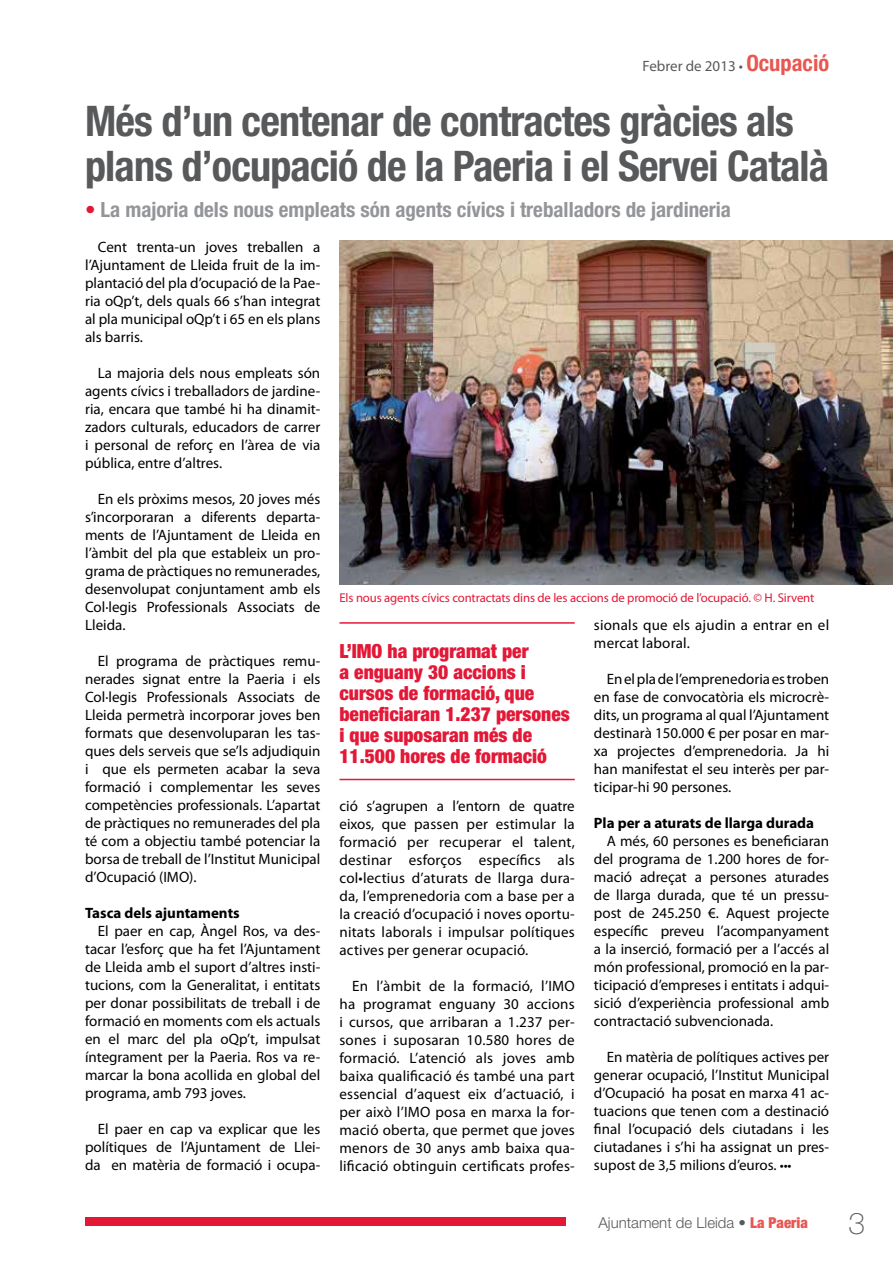
<style>
.page{position:relative;width:893px;height:1263px;background:#fff}
.page>*{position:absolute;margin:0;border:0;box-sizing:border-box;transform-origin:0 0}
.t1{font:700 condensed 42.3px/44.5px "Helvetica Neue LT Std";letter-spacing:-.02em;color:#58595b}
.t2{font:100 30px "Helvetica Neue LT Std";color:#58595b}
.t3{font:700 condensed 21px "Helvetica Neue LT Std";color:#939598}
.t4{font:900 condensed 19.5px/21px "Helvetica Neue LT Std";color:#e31837}
.t5{font:15px/18px "Myriad Pro";color:#000;text-align:justify}
.t6{font:700 15px "Myriad Pro";color:#000}
.t7{font:300 15px "Helvetica Neue LT Std";color:#58595b}
.t8{font:15px "Myriad Pro";color:#58595b}
.t9{font:12.75px "Myriad Pro";letter-spacing:-.01em;color:#e31837}
.s1{font-family:"Helvetica Neue LT Std";font-weight:700;font-stretch:condensed;font-size:22.5px;color:#e85752}
.s2{color:#e31837}
.s3{font-size:14.25px}
.s4{font-weight:500}
.s5{font-weight:900;font-stretch:condensed;color:#e85752}
</style>
<div class="page">
<div style="left:85px;top:1217px;width:481px;height:9px;background:#e31837"></div>
<hr style="left:339px;top:622px;width:236px;height:2px;background:#e31837">
<hr style="left:339px;top:779px;width:236px;height:1px;background:#e31837">
<img style="left:339px;top:241px;width:554px;height:344px">
<p class="t8" style="left:642px;top:57px;width:188px">Febrer de 2013 • <span class="s1">Ocupació</span></p>
<h1 class="t1" style="left:85px;top:99px;width:746px">Més d’un centenar de contractes gràcies als plans d’ocupació de la Paeria i el Servei Català</h1>
<h3 class="t3" style="left:85px;top:197px;width:647px"><span class="s2">•</span> La majoria dels nous empleats són agents cívics i treballadors de jardineria</h3>
<p class="t5" style="left:85px;top:238px;width:237px;text-indent:13px">Cent trenta-un joves treballen a l’Ajuntament de Lleida fruit de la im&shy;plantació del pla d’ocupació de la Pae&shy;ria oQp’t, dels quals 66 s’han integrat al pla municipal oQp’t i 65 en els plans als barris.</p>
<p class="t5" style="left:85px;top:364px;width:237px;text-indent:13px">La majoria dels nous empleats són agents cívics i treballadors de jardine&shy;ria, encara que també hi ha dinamit&shy;zadors culturals, educadors de carrer i personal de reforç en l’àrea de via pública, entre d’altres.</p>
<p class="t5" style="left:85px;top:490px;width:237px;text-indent:13px">En els pròxims mesos, 20 joves més s’incorporaran a diferents departa&shy;ments de l’Ajuntament de Lleida en l’àmbit del pla que estableix un pro&shy;grama de pràctiques no remunerades, desenvolupat conjuntament amb els Col·legis Professionals Associats de Lleida.</p>
<p class="t5" style="left:85px;top:652px;width:237px;text-indent:13px">El programa de pràctiques remu&shy;nerades signat entre la Paeria i els Col·legis Professionals Associats de Lleida permetrà incorporar joves ben formats que desenvoluparan les tas&shy;ques dels serveis que se’ls adjudiquin i que els permeten acabar la seva formació i complementar les seves competències professionals. L’apartat de pràctiques no remunerades del pla té com a objectiu també potenciar la borsa de treball de l’Institut Municipal d’Ocupació (IMO).</p>
<p class="t6" style="left:85px;top:903px;width:156px">Tasca dels ajuntaments</p>
<p class="t5" style="left:85px;top:922px;width:237px;text-indent:13px">El paer en cap, Àngel Ros, va des&shy;tacar l’esforç que ha fet l’Ajuntament de Lleida amb el suport d’altres insti&shy;tucions, com la Generalitat, i entitats per donar possibilitats de treball i de formació en moments com els actuals en el marc del pla oQp’t, impulsat íntegrament per la Paeria. Ros va re&shy;marcar la bona acollida en global del programa, amb 793 joves.</p>
<p class="t5" style="left:85px;top:1120px;width:237px;text-indent:13px">El paer en cap va explicar que les polítiques de l’Ajuntament de Llei&shy;da en matèria de formació i ocupa-</p>
<p class="t9" style="left:339px;top:590px;width:476px">Els nous agents cívics contractats dins de les accions de promoció de l’ocupació. © H. Sirvent</p>
<h3 class="t4" style="left:339px;top:640px;width:232px">L’IMO ha programat per<br>a enguany 30 accions i cursos de formació, que beneficiaran 1.237 persones i que suposaran més de<br>11.500 hores de formació</h3>
<p class="t5" style="left:339px;top:796px;width:237px">ció s’agrupen a l’entorn de quatre eixos, que passen per estimular la formació per recuperar el talent, destinar esforços específics als col•lectius d’aturats de llarga dura&shy;da, l’emprenedoria com a base per a la creació d’ocupació i noves oportu&shy;nitats laborals i impulsar polítiques actives per generar ocupació.</p>
<p class="t5" style="left:339px;top:976px;width:237px;text-indent:13px">En l’àmbit de la formació, l’IMO ha programat enguany 30 accions i cursos, que arribaran a 1.237 per&shy;sones i suposaran 10.580 hores de formació. L’atenció als joves amb baixa qualificació és també una part essencial d’aquest eix d’actuació, i per això l’IMO posa en marxa la for&shy;mació oberta, que permet que joves menors de 30 anys amb baixa qua&shy;lificació obtinguin certificats profes-</p>
<p class="t5" style="left:594px;top:616px;width:237px">sionals que els ajudin a entrar en el mercat laboral.</p>
<p class="t5" style="left:594px;top:670px;width:237px;text-indent:13px">En el pla de l’emprenedoria es troben en fase de convocatòria els microcrè&shy;dits, un programa al qual l’Ajuntament destinarà 150.000 € per posar en mar&shy;xa projectes d’emprenedoria. Ja hi han manifestat el seu interès per par&shy;ticipar-hi 90 persones.</p>
<p class="t6" style="left:594px;top:813px;width:222px">Pla per a aturats de llarga durada</p>
<p class="t5" style="left:594px;top:832px;width:237px;text-indent:13px">A més, 60 persones es beneficiaran del programa de 1.200 hores de for&shy;mació adreçat a persones aturades de llarga durada, que té un pressu&shy;post de 245.250 €. Aquest projecte específic preveu l’acompanyament a la inserció, formació per a l’accés al món professional, promoció en la par&shy;ticipació d’empreses i entitats i adqui&shy;sició d’experiència professional amb contractació subvencionada.</p>
<p class="t5" style="left:594px;top:1048px;width:237px;text-indent:13px">En matèria de polítiques actives per generar ocupació, l’Institut Municipal d’Ocupació ha posat en marxa 41 ac&shy;tuacions que tenen com a destinació final l’ocupació dels ciutadans i les ciutadanes i s’hi ha assignat un pres&shy;supost de 3,5 milions d’euros. <span class="s3">•••</span></p>
<p class="t7" style="left:598px;top:1214px;width:211px">Ajuntament de Lleida <span class="s4">•</span> <span class="s5">La Paeria</span></p>
<h2 class="t2" style="left:848px;top:1206px;width:18px">3</h2>
</div>
